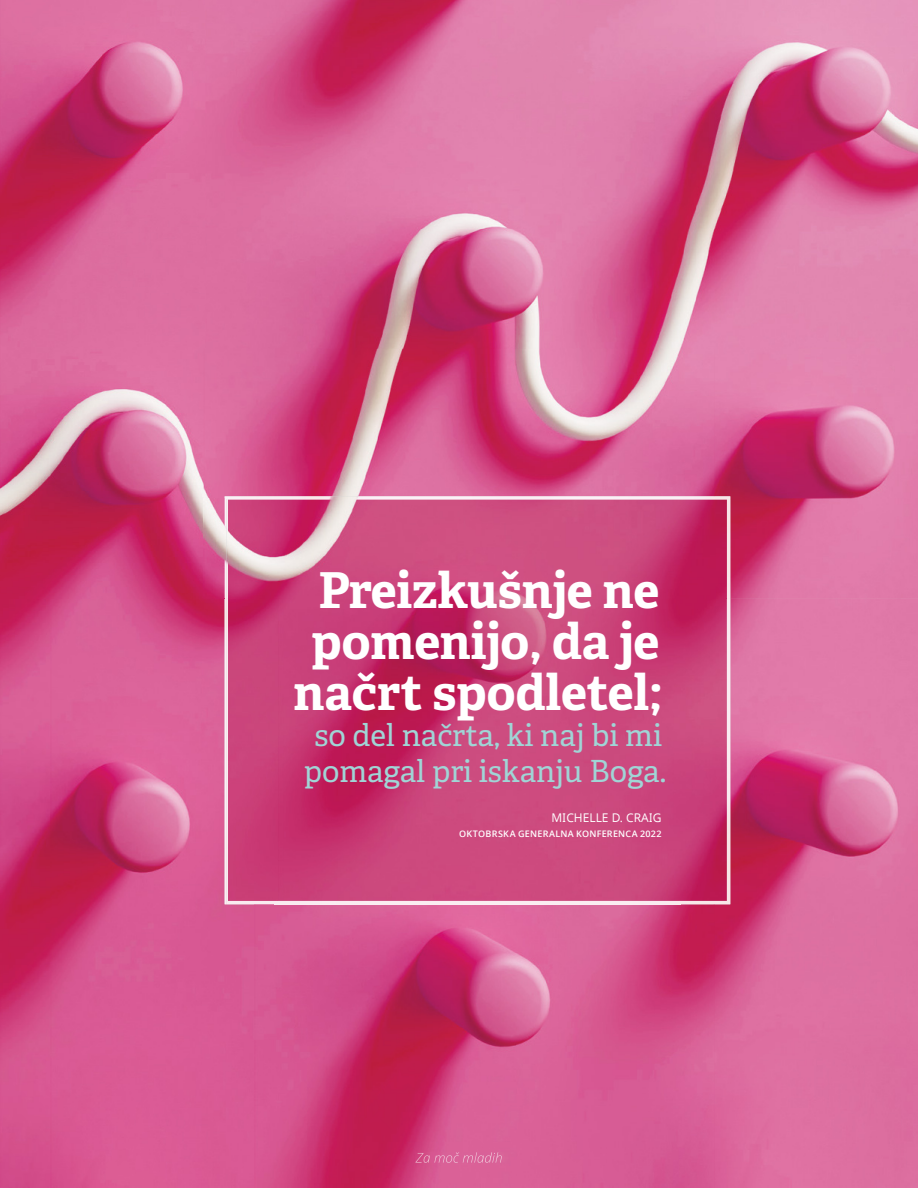
<style>
.page{position:relative;width:918px;height:1188px;background:#fff}
.page>*{position:absolute;margin:0;border:0;box-sizing:border-box;transform-origin:0 0}
.t1{font:700 49.5px/51px "Helam Slablds Lat";color:#fff;text-align:center}
.t2{font:30.45px/36px "Helam Slablds Lat";color:#a0d5d6;text-align:center}
.t3{font:12px "Dots Solidlds Lat";color:#fff}
.t4{font:600 9px "Dots Solidlds Lat";letter-spacing:.03em;color:#fff}
</style>
<div class="page">
<img style="left:0;top:598px;width:50px;height:590px">
<img style="left:714px;top:349px;width:204px;height:839px">
<img style="left:50px;top:598px;width:205px;height:590px">
<img style="left:255px;top:904px;width:459px;height:284px">
<img style="left:277px;top:598px;width:403px;height:303px">
<img style="left:680px;top:598px;width:50px;height:306px">
<img style="left:225px;top:598px;width:1px;height:306px">
<img style="left:275px;top:904px;width:405px;height:1px">
<img style="left:226px;top:598px;width:51px;height:306px">
<img style="left:415px;top:1152px;width:87px;height:11px">
<img style="left:204px;top:0;width:714px;height:349px">
<img style="left:0;top:0;width:204px;height:598px">
<img style="left:204px;top:349px;width:510px;height:149px">
<img style="left:204px;top:498px;width:21px;height:100px">
<img style="left:225px;top:496px;width:505px;height:102px">
<h1 class="t1" style="left:294px;top:564px;width:370px">Preizkušnje ne pomenijo, da je načrt spodletel;</h1>
<p class="t2" style="left:304px;top:717px;width:364px">so del načrta, ki naj bi mi pomagal pri iskanju Boga.</p>
<p class="t3" style="left:551px;top:809px;width:112px">MICHELLE D. CRAIG</p>
<p class="t4" style="left:459px;top:827px;width:204px">OKTOBRSKA GENERALNA KONFERENCA 2022</p>
</div>
